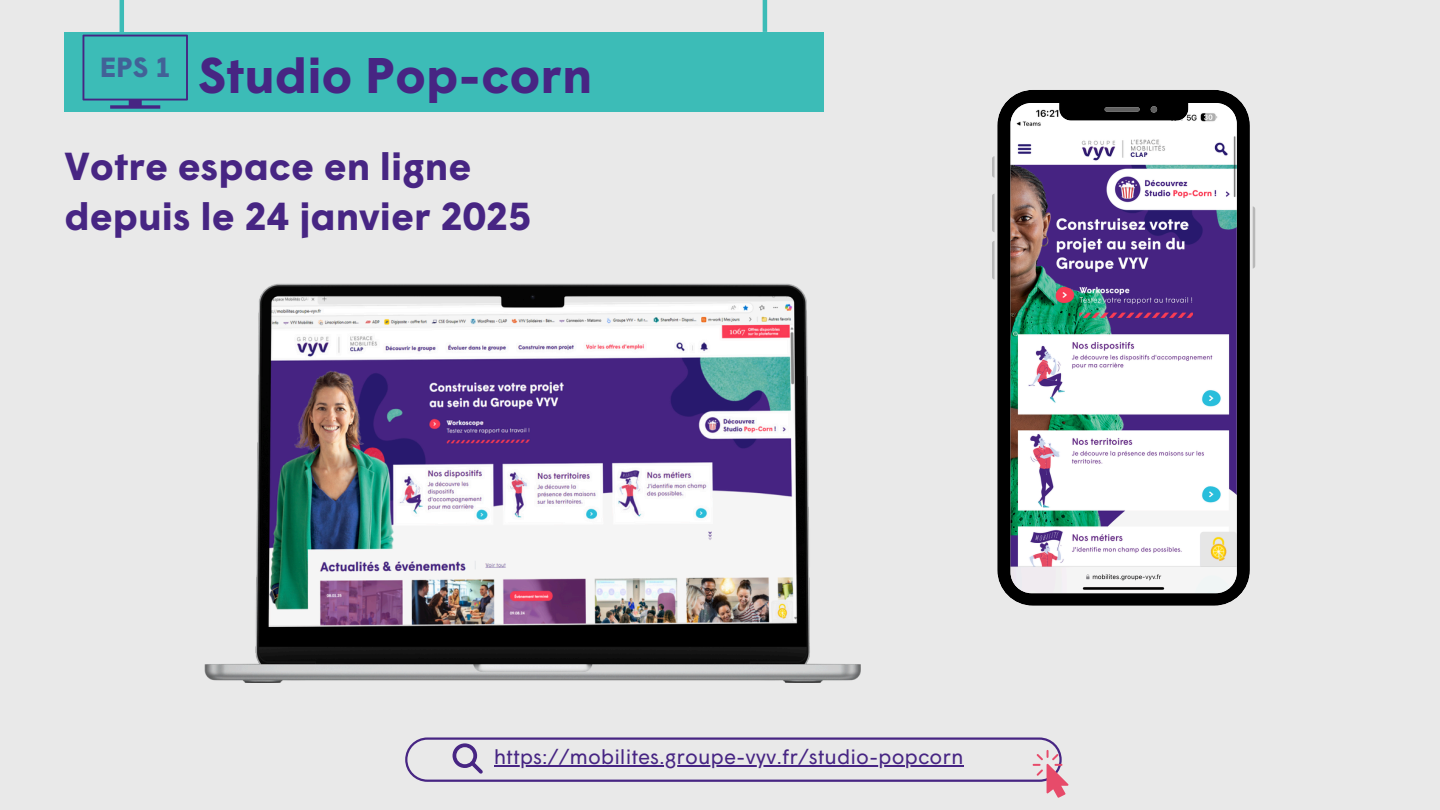
<style>
.page{position:relative;width:1440px;height:810px;background:#e9e9e9}
.page>*{position:absolute;margin:0;border:0;box-sizing:border-box;transform-origin:0 0}
.t1{font:700 50px "Wigrum";color:#472583}
.t2{font:700 39px/50.2px "Wigrum";color:#472583}
.t3{font:20.7px "Wigrum";color:#472583}
</style>
<div class="page">
<svg style="left:992px;top:156px;width:3px;height:22px"></svg>
<svg style="left:992px;top:194px;width:3px;height:38px"></svg>
<svg style="left:992px;top:241px;width:3px;height:39px"></svg>
<svg style="left:1252px;top:206px;width:3px;height:63px"></svg>
<svg style="left:997px;top:90px;width:253px;height:516px;background:#9896a7"></svg>
<svg style="left:405px;top:737px;width:664px;height:61px"></svg>
<img style="left:205px;top:284px;width:656px;height:398px">
<hr style="left:494px;top:765px;width:411px;height:2px;background:#472583">
<hr style="left:905px;top:765px;width:59px;height:2px;background:#472583">
<div style="left:65px;top:32px;width:759px;height:79px;background:#3cbcb7"></div>
<hr style="left:120px;top:0;width:4px;height:39px;background:#3cbcb7">
<svg style="left:83px;top:35px;width:105px;height:74px"></svg>
<hr style="left:763px;top:0;width:4px;height:32px;background:#3cbcb7">
<h1 class="t1" style="left:99px;top:56px;width:494px"><sup>EPS</sup> <sup>1</sup> Studio Pop-corn</h1>
<p class="t2" style="left:65px;top:145px;width:468px">Votre espace en ligne depuis le 24 janvier 2025</p>
<p class="t3" style="left:494px;top:748px;width:471px">https://mobilites.groupe-vyv.fr/studio-popcorn</p>
</div>
